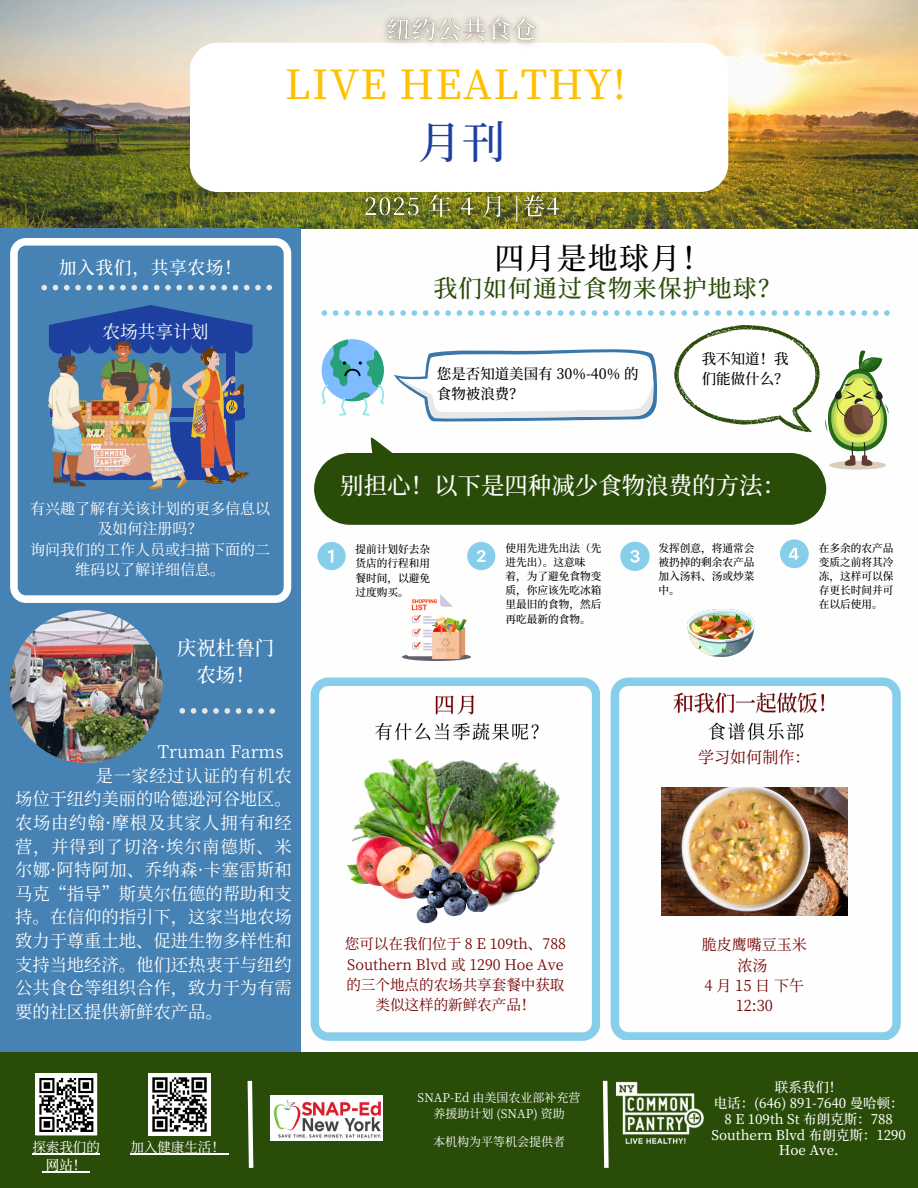
<style>
.page{position:relative;width:918px;height:1188px;background:#fff}
.page>*{position:absolute;margin:0;border:0;box-sizing:border-box;transform-origin:0 0}
.t1{font:500 43.5px "Source Han Serif SC";color:#1d3fa0}
.t2{font:500 40.2px "Source Han Serif SC";letter-spacing:.03em;color:#ffc000}
.t3{font:500 30px "Source Han Serif SC";letter-spacing:.04em;color:#000}
.t4{font:500 24px "Source Han Serif SC";letter-spacing:.04em;color:#2a4c09}
.t5{font:500 23.55px "Source Han Serif SC";color:#fff}
.t6{font:500 19.5px/27px "Source Han Serif SC";color:#fff;text-align:center}
.t7{font:500 17.7px "Source Han Serif SC";letter-spacing:.04em;color:#fff}
.t8{font:17.7px "Source Han Serif SC";color:#fff}
.t9{font:17.25px/23.7px "Source Han Serif SC";color:#fff;text-align:justify}
.t10{font:16.05px "Source Han Serif SC";color:#730202}
.t11{font:15px/20.2px "Source Han Serif SC";color:#fff;text-align:center}
.t12{font:15px/20.2px "Source Han Serif SC";color:#730202;text-align:center}
.t13{font:14.55px/20.2px "Source Han Serif SC";color:#730202;text-align:center}
.t14{font:500 14.55px/19.8px "Source Han Serif SC";color:#000}
.t15{font:500 13.5px/15.8px "Source Han Serif SC";color:#fff;text-align:center}
.t16{font:13.5px "Source Han Serif SC";color:#fff}
.t17{font:12px/16px "Source Han Serif SC";color:#fff;text-align:center}
.t18{font:500 10.65px/14.2px "Source Han Serif SC";color:#000}
</style>
<div class="page">
<img style="left:0;top:0;width:918px;height:228px">
<svg style="left:190px;top:43px;width:538px;height:149px"></svg>
<div style="left:0;top:229px;width:301px;height:823px;background:#4682b4"></div>
<svg style="left:10px;top:238px;width:281px;height:365px"></svg>
<svg style="left:41px;top:285px;width:231px;height:5px"></svg>
<svg style="left:322px;top:310px;width:568px;height:6px"></svg>
<img style="left:49px;top:484px;width:137px;height:5px">
<img style="left:49px;top:305px;width:203px;height:179px">
<img style="left:90px;top:444px;width:41px;height:30px">
<svg style="left:611px;top:678px;width:290px;height:362px"></svg>
<svg style="left:311px;top:678px;width:289px;height:363px"></svg>
<img style="left:342px;top:739px;width:157px;height:31px">
<img style="left:332px;top:770px;width:79px;height:148px">
<img style="left:411px;top:745px;width:175px;height:181px">
<img style="left:473px;top:823px;width:86px;height:86px">
<img style="left:454px;top:845px;width:70px;height:69px">
<img style="left:347px;top:837px;width:86px;height:62px">
<img style="left:404px;top:860px;width:95px;height:63px">
<svg style="left:314px;top:325px;width:575px;height:200px"></svg>
<svg style="left:317px;top:542px;width:29px;height:28px"></svg>
<img style="left:687px;top:609px;width:68px;height:48px">
<img style="left:403px;top:594px;width:67px;height:66px">
<svg style="left:780px;top:539px;width:29px;height:29px"></svg>
<svg style="left:467px;top:542px;width:28px;height:28px"></svg>
<svg style="left:620px;top:542px;width:30px;height:29px"></svg>
<div style="left:1px;top:1052px;width:917px;height:136px;background:#2a4c09"></div>
<img style="left:616px;top:1081px;width:88px;height:63px">
<img style="left:149px;top:1073px;width:62px;height:62px">
<svg style="left:35px;top:1073px;width:62px;height:62px;background:#9a9a9a"></svg>
<hr style="left:130px;top:1153px;width:95px;height:1px;background:#fff">
<svg style="left:247px;top:1080px;width:7px;height:88px"></svg>
<svg style="left:602px;top:1080px;width:7px;height:88px"></svg>
<img style="left:270px;top:1095px;width:113px;height:45px">
<hr style="left:32px;top:1153px;width:68px;height:1px;background:#fff">
<hr style="left:46px;top:1171px;width:40px;height:1px;background:#fff">
<img style="left:10px;top:610px;width:153px;height:153px;border-radius:50%">
<img style="left:376px;top:8px;width:171px;height:46px">
<img style="left:355px;top:183px;width:217px;height:46px">
<img style="left:671px;top:688px;width:168px;height:31px">
<img style="left:704px;top:717px;width:103px;height:27px">
<img style="left:432px;top:690px;width:49px;height:27px">
<img style="left:372px;top:717px;width:179px;height:27px">
<svg style="left:179px;top:708px;width:96px;height:6px"></svg>
<img style="left:661px;top:787px;width:186px;height:129px">
<p class="t2" style="left:285px;top:53px;width:342px">LIVE HEALTHY!</p>
<p class="t1" style="left:418px;top:108px;width:89px">月刊</p>
<p class="t7" style="left:59px;top:253px;width:185px">加入我们，共享农场！</p>
<p class="t8" style="left:103px;top:317px;width:108px">农场共享计划</p>
<p class="t11" style="left:30px;top:498px;width:241px">有兴趣了解有关该计划的更多信息以及如何注册吗？</p>
<p class="t11" style="left:30px;top:538px;width:240px">询问我们的工作人员或扫描下面的二维码以了解详细信息。</p>
<p class="t6" style="left:177px;top:633px;width:95px">庆祝杜鲁门农场！</p>
<h2 class="t3" style="left:494px;top:234px;width:219px">四月是地球月！</h2>
<h2 class="t4" style="left:433px;top:269px;width:350px">我们如何通过食物来保护地球？</h2>
<h3 class="t14" style="left:437px;top:363px;width:203px">您是否知道美国有 30%-40% 的食物被浪费？</h3>
<p class="t14" style="left:702px;top:348px;width:88px">我不知道！我们能做什么？</p>
<h2 class="t5" style="left:340px;top:467px;width:447px">别担心！以下是四种减少食物浪费的方法：</h2>
<h1 class="t18" style="left:356px;top:541px;width:76px">提前计划好去杂货店的行程和用餐时间，以避免过度购买。</h1>
<h1 class="t18" style="left:506px;top:540px;width:97px">使用先进先出法（先进先出）。这意味<br>着，为了避免食物变质，你应该先吃冰箱里最旧的食物，然后再吃最新的食物。</h1>
<p class="t18" style="left:659px;top:540px;width:97px;text-align:justify">发挥创意，将通常会被扔掉的剩余农产品加入汤料、汤或炒菜中。</p>
<p class="t18" style="left:819px;top:540px;width:76px;text-align:justify">在多余的农产品变质之前将其冷冻，这样可以保存更长时间并可在以后使用。</p>
<p class="t9" style="left:158px;top:739px;width:127px">Truman Farms</p>
<p class="t9" style="left:15px;top:762px;width:278px;text-indent:81px">是一家经过认证的有机农场位于纽约美丽的哈德逊河谷地区。农场由约翰·摩根及其家人拥有和经营，并得到了切洛·埃尔南德斯、米尔娜·阿特阿加、乔纳森·卡塞雷斯和马克“指导”斯莫尔伍德的帮助和支持。在信仰的指引下，这家当地农场致力于尊重土地、促进生物多样性和支持当地经济。他们还热衷于与纽约公共食仓等组织合作，致力于为有需要的社区提供新鲜农产品。</p>
<p class="t16" style="left:32px;top:1136px;width:69px">探索我们的</p>
<p class="t16" style="left:130px;top:1136px;width:96px">加入健康生活！</p>
<p class="t15" style="left:46px;top:1156px;width:42px">网站！</p>
<p class="t13" style="left:345px;top:933px;width:223px">您可以在我们位于 8 E 109th、788<br>Southern Blvd 或 1290 Hoe Ave的三个地点的农场共享套餐中获取类似这样的新鲜农产品！</p>
<p class="t17" style="left:418px;top:1089px;width:164px">SNAP-Ed 由美国农业部补充营养援助计划 (SNAP) 资助</p>
<h6 class="t17" style="left:433px;top:1133px;width:134px">本机构为平等机会提供者</h6>
<p class="t10" style="left:698px;top:745px;width:114px">学习如何制作：</p>
<p class="t12" style="left:702px;top:934px;width:106px">脆皮鹰嘴豆玉米浓汤</p>
<p class="t12" style="left:704px;top:974px;width:101px">4月 15日 下午<br>12:30</p>
<p class="t15" style="left:775px;top:1079px;width:69px">联系我们！</p>
<p class="t15" style="left:711px;top:1094px;width:196px">电话：(646) 891-7640 曼哈顿：<br>8 E 109th St 布朗克斯：788<br>Southern Blvd 布朗克斯：1290<br>Hoe Ave.</p>
</div>
